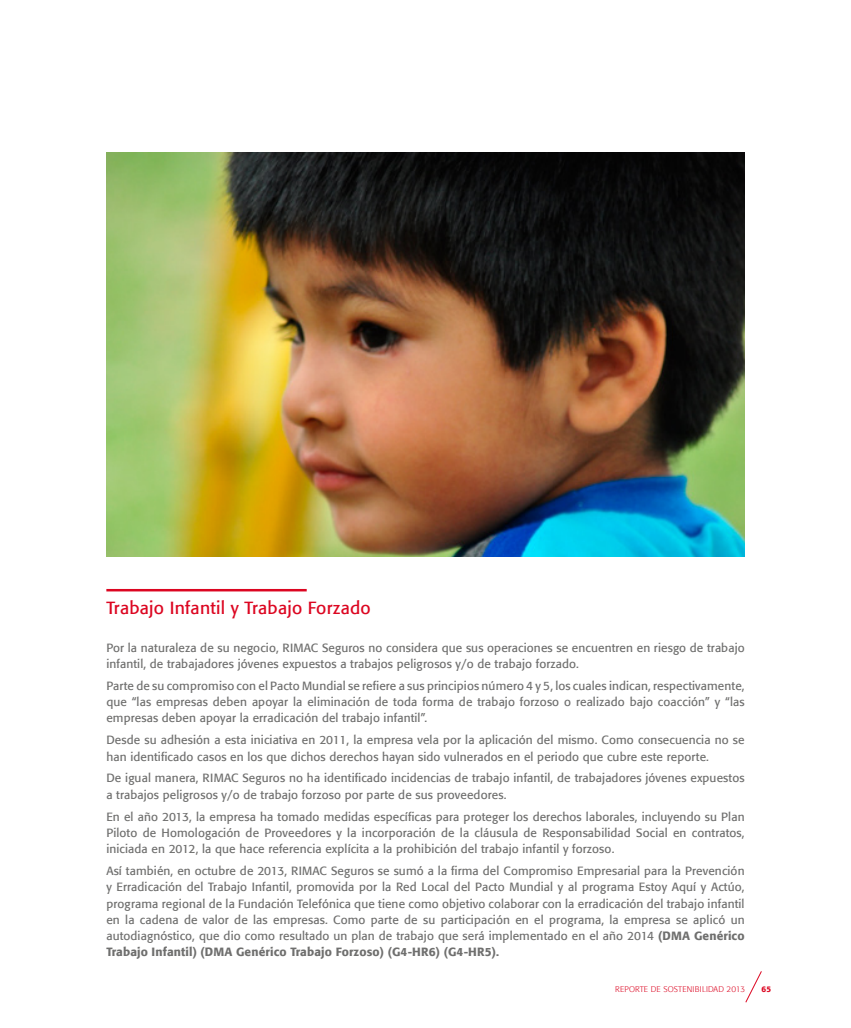
<style>
.page{position:relative;width:851px;height:1028px;background:#fff}
.page>*{position:absolute;margin:0;border:0;box-sizing:border-box;transform-origin:0 0}
.t1{font:17.5px "Formata";letter-spacing:.015em;color:#dc0621}
.t2{font:11.88px/16.2px "Formata";letter-spacing:.01em;color:#6f6f6e}
.t3{font:300 8.12px "Formata";letter-spacing:.02em;color:#dc0621}
.t4{font:500 8.12px "Formata";color:#dc0621}
.s1{font-weight:500}
</style>
<div class="page">
<svg style="left:745px;top:971px;width:16px;height:31px"></svg>
<hr style="left:106px;top:589px;width:200px;height:2px;background:#dc0621">
<img style="left:106px;top:152px;width:638px;height:404px">
<h1 class="t1" style="left:106px;top:597px;width:266px">Trabajo Infantil y Trabajo Forzado</h1>
<p class="t2" style="left:106px;top:639px;width:639px">Por la naturaleza de su negocio, RIMAC Seguros no considera que sus operaciones se encuentren en riesgo de trabajo infantil, de trabajadores jóvenes expuestos a trabajos peligrosos y/o de trabajo forzado.</p>
<p class="t2" style="left:106px;top:677px;width:639px;text-align:justify">Parte de su compromiso con el Pacto Mundial se refiere a sus principios número 4 y 5, los cuales indican, respectivamente, que “las empresas deben apoyar la eliminación de toda forma de trabajo forzoso o realizado bajo coacción” y “las empresas deben apoyar la erradicación del trabajo infantil”.</p>
<p class="t2" style="left:106px;top:732px;width:639px">Desde su adhesión a esta iniciativa en 2011, la empresa vela por la aplicación del mismo. Como consecuencia no se han identificado casos en los que dichos derechos hayan sido vulnerados en el periodo que cubre este reporte.</p>
<p class="t2" style="left:106px;top:770px;width:639px">De igual manera, RIMAC Seguros no ha identificado incidencias de trabajo infantil, de trabajadores jóvenes expuestos a trabajos peligrosos y/o de trabajo forzoso por parte de sus proveedores.</p>
<p class="t2" style="left:106px;top:808px;width:639px;text-align:justify">En el año 2013, la empresa ha tomado medidas específicas para proteger los derechos laborales, incluyendo su Plan Piloto de Homologación de Proveedores y la incorporación de la cláusula de Responsabilidad Social en contratos, iniciada en 2012, la que hace referencia explícita a la prohibición del trabajo infantil y forzoso.</p>
<p class="t2" style="left:106px;top:862px;width:639px;text-align:justify">Así también, en octubre de 2013, RIMAC Seguros se sumó a la firma del Compromiso Empresarial para la Prevención y Erradicación del Trabajo Infantil, promovida por la Red Local del Pacto Mundial y al programa Estoy Aquí y Actúo, programa regional de la Fundación Telefónica que tiene como objetivo colaborar con la erradicación del trabajo infantil en la cadena de valor de las empresas. Como parte de su participación en el programa, la empresa se aplicó un autodiagnóstico, que dio como resultado un plan de trabajo que será implementado en el año 2014 <span class="s1">(DMA Genérico Trabajo Infantil) (DMA Genérico Trabajo Forzoso) (G4-HR6) (G4-HR5).</span></p>
<p class="t3" style="left:615px;top:984px;width:132px">REPORTE DE SOSTENIBILIDAD 2013</p>
<p class="t4" style="left:761px;top:984px;width:11px">65</p>
</div>
